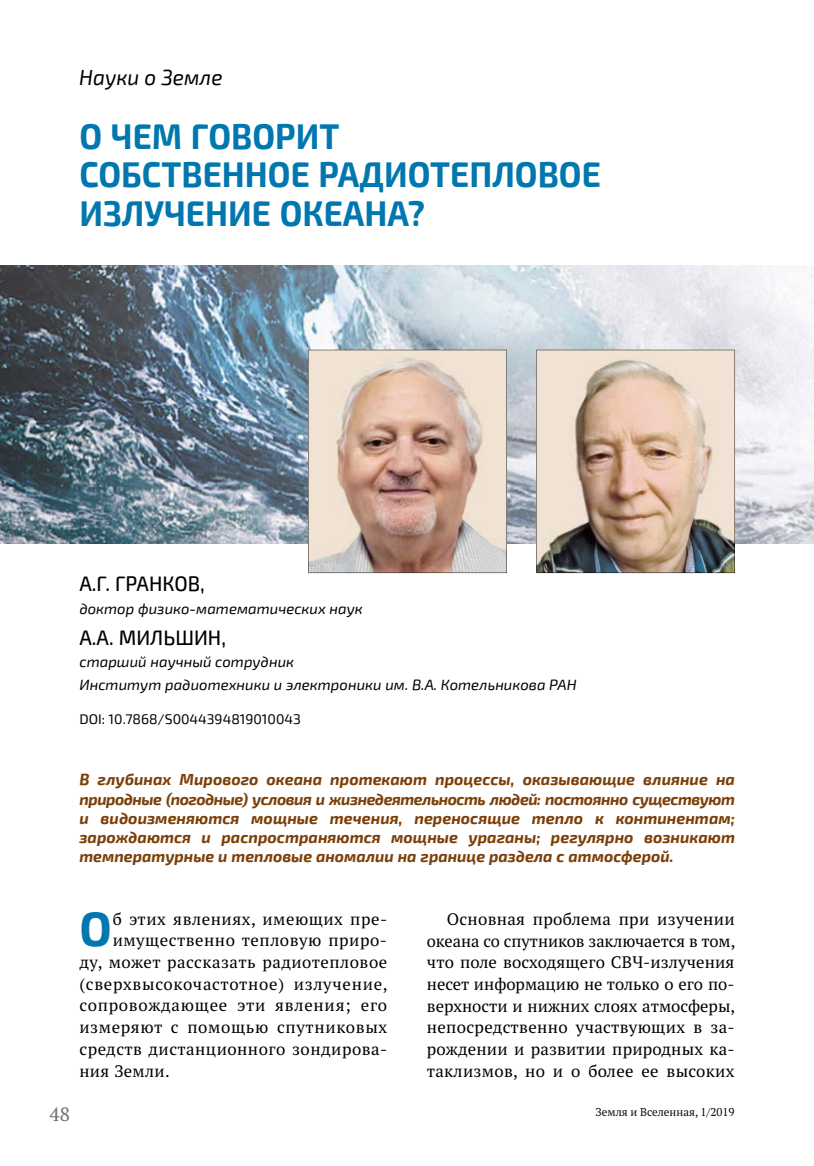
<style>
.page{position:relative;width:814px;height:1166px;background:#fff}
.page>*{position:absolute;margin:0;border:0;box-sizing:border-box;transform-origin:0 0}
.t1{font:700 47.25px "Exo 2";color:#0077ae}
.t2{font:700 35px/38.5px "Exo 2";color:#0077ae;scale:.95 1}
.t3{font:italic 21.88px "Exo 2";color:#000;scale:.95 1}
.t4{font:500 21px "Exo 2";color:#000;scale:.95 1}
.t5{font:19.25px "PT Serif Pro";color:#6d6e71}
.t6{font:16.62px/21.7px "PT Serif Pro";letter-spacing:.03em;color:#000;text-align:justify}
.t7{font:italic 700 15.75px/19.2px "Exo 2";color:#7c3f09;text-align:justify}
.t8{font:italic 14.88px/22.4px "Exo 2";color:#000}
.t9{font:14px "Exo 2";color:#000}
.t10{font:11.38px "PT Serif Pro";color:#000}
</style>
<div class="page">
<img style="left:0;top:265px;width:814px;height:278px">
<svg style="left:308px;top:350px;width:199px;height:223px;background:#d2b8a8"></svg>
<img style="left:536px;top:350px;width:199px;height:223px">
<h3 class="t3" style="left:79px;top:64px;width:152px">Науки о Земле</h3>
<h2 class="t2" style="left:79px;top:118px;width:550px">О ЧЕМ ГОВОРИТ<br>СОБСТВЕННОЕ РАДИОТЕПЛОВОЕ<br>ИЗЛУЧЕНИЕ ОКЕАНА?</h2>
<p class="t4" style="left:79px;top:571px;width:134px">А.Г. ГРАНКОВ,</p>
<p class="t8" style="left:79px;top:598px;width:285px">доктор физико‑математических наук</p>
<p class="t4" style="left:79px;top:625px;width:156px">А.А. МИЛЬШИН,</p>
<p class="t8" style="left:79px;top:651px;width:499px">старший научный сотрудник<br>Институт радиотехники и электроники им. В.А. Котельникова РАН</p>
<p class="t9" style="left:79px;top:711px;width:223px">DOI: 10.7868/S0044394819010043</p>
<p class="t7" style="left:79px;top:770px;width:657px">В глубинах Мирового океана протекают процессы, оказывающие влияние на природные (погодные) условия и жизнедеятельность людей: постоянно существуют и видоизменяются мощные течения, переносящие тепло к континентам; зарождаются и распространяются мощные ураганы; регулярно возникают температурные и тепловые аномалии на границе раздела с атмосферой.</p>
<h1 class="t1" style="left:79px;top:901px;width:34px">О</h1>
<p class="t6" style="left:113px;top:908px;width:276px">б этих явлениях, имеющих пре-</p>
<p class="t6" style="left:113px;top:929px;width:276px">имущественно тепловую приро-</p>
<p class="t6" style="left:79px;top:951px;width:309px">ду, может рассказать радиотепло вое</p>
<p class="t6" style="left:79px;top:972px;width:310px">(сверхвысокочастотное) излу чение,</p>
<p class="t6" style="left:79px;top:994px;width:309px">сопровождающее эти явления; его</p>
<p class="t6" style="left:79px;top:1016px;width:309px">измеряют с помощью спутниковых</p>
<p class="t6" style="left:79px;top:1038px;width:309px">средств дистанционного зондирова-</p>
<p class="t6" style="left:79px;top:1059px;width:92px">ния Земли.</p>
<p class="t6" style="left:427px;top:908px;width:310px;text-indent:20px">Основная проблема при изучении океана со спутников заключается в том, что поле восходящего СВЧ-излучения несет информацию не только о его по&shy;верхности и нижних слоях атмосферы, непосредственно участвующих в за&shy;рождении и развитии природных ка&shy;таклизмов, но и о более ее высоких</p>
<p class="t5" style="left:49px;top:1101px;width:22px">48</p>
<p class="t10" style="left:595px;top:1104px;width:140px">Земля и Вселенная, 1/2019</p>
</div>
